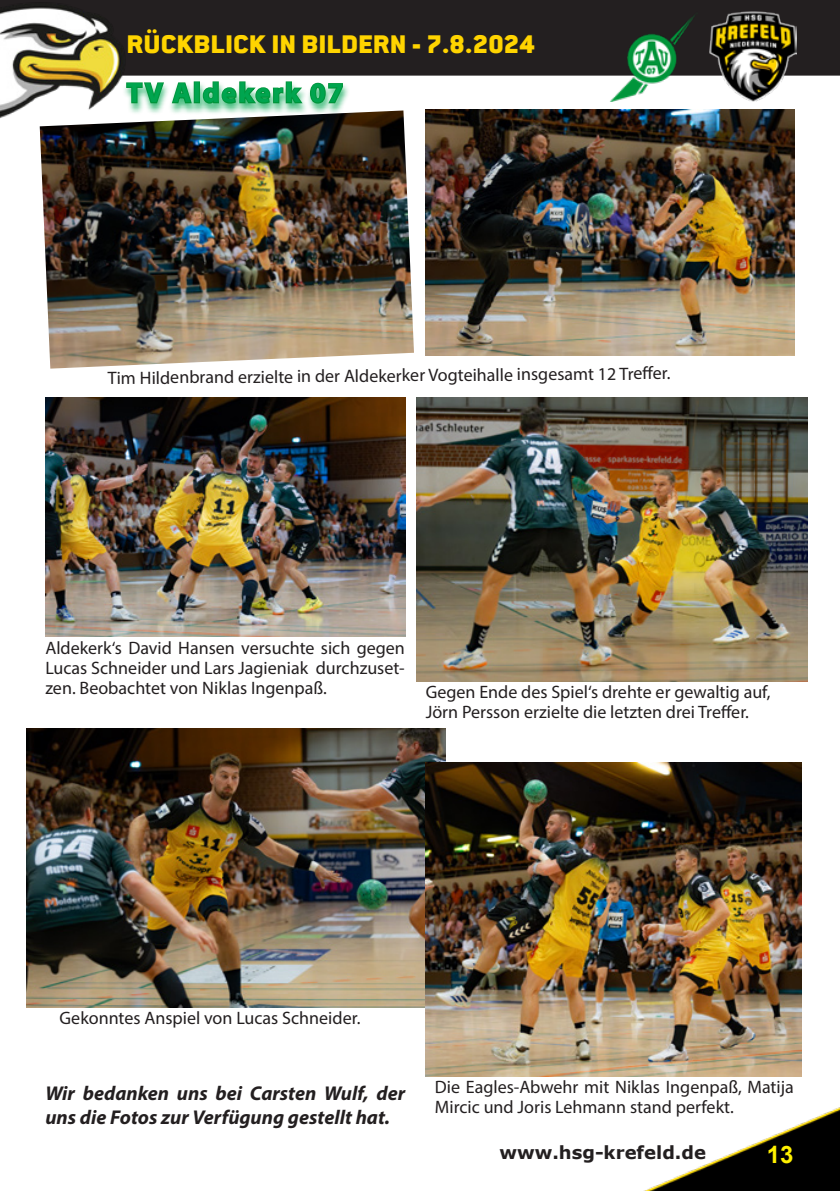
<style>
.page{position:relative;width:840px;height:1191px;background:#fff}
.page>*{position:absolute;margin:0;border:0;box-sizing:border-box;transform-origin:0 0}
.t1{font:28px "Conduit ITC Black";letter-spacing:.025em;color:#ffd400}
.t2{font:700 28px "Myriad Pro";letter-spacing:.075em;color:#00a54f}
.t3{font:700 24px "Arial";color:#fff101}
.t4{font:italic 700 20px/24px "Myriad Pro";color:#231f20}
.t5{font:18px/20px "Myriad Pro";color:#231f20;text-align:justify}
.t6{font:700 18px "Verdana";color:#231f20}
</style>
<div class="page">
<img style="left:643px;top:1107px;width:196px;height:84px">
<div style="left:131px;top:0;width:708px;height:76px;background:#231f20"></div>
<img style="left:0;top:0;width:131px;height:129px">
<img style="left:709px;top:11px;width:87px;height:91px">
<img style="left:609px;top:11px;width:87px;height:90px">
<div style="left:122px;top:80px;width:228px;height:35px;background:#00a54f;opacity:.75"></div>
<svg style="left:125px;top:70px;width:68px;height:40px"></svg>
<div style="left:194px;top:81px;width:6px;height:22px;border:2px solid #00953b"></div>
<svg style="left:202px;top:58px;width:142px;height:47px"></svg>
<img style="left:45px;top:397px;width:360px;height:240px">
<img style="left:40px;top:110px;width:374px;height:259px">
<img style="left:425px;top:110px;width:368px;height:245px">
<img style="left:416px;top:397px;width:391px;height:284px">
<img style="left:26px;top:728px;width:419px;height:279px">
<img style="left:425px;top:763px;width:376px;height:313px">
<p class="t1" style="left:127px;top:27px;width:409px">RÜCKBLICK IN BILDERN - 7.8.2024</p>
<p class="t2" style="left:127px;top:75px;width:218px">TV Aldekerk 07</p>
<p class="t5" style="left:108px;top:365px;width:564px">Tim Hildenbrand erzielte in der Aldekerker Vogteihalle insgesamt 12 Treffer.</p>
<p class="t5" style="left:45px;top:638px;width:361px">Aldekerk‘s David Hansen versuchte sich gegen Lucas Schneider und Lars Jagieniak durchzuset&shy;zen. Beobachtet von Niklas Ingenpaß.</p>
<p class="t5" style="left:425px;top:681px;width:346px">Gegen Ende des Spiel‘s drehte er gewaltig auf,</p>
<p class="t5" style="left:425px;top:701px;width:324px">Jörn Persson erzielte die letzten drei Treffer.</p>
<p class="t5" style="left:60px;top:1007px;width:302px">Gekonntes Anspiel von Lucas Schneider.</p>
<p class="t4" style="left:45px;top:1080px;width:361px">Wir bedanken uns bei Carsten Wulf, der uns die Fotos zur Verfügung gestellt hat.</p>
<p class="t5" style="left:434px;top:1076px;width:360px">Die Eagles-Abwehr mit Niklas Ingenpaß, Matija<br>Mircic und Joris Lehmann stand perfekt.</p>
<p class="t6" style="left:499px;top:1140px;width:208px">www.hsg-krefeld.de</p>
<p class="t3" style="left:766px;top:1137px;width:28px">13</p>
</div>
